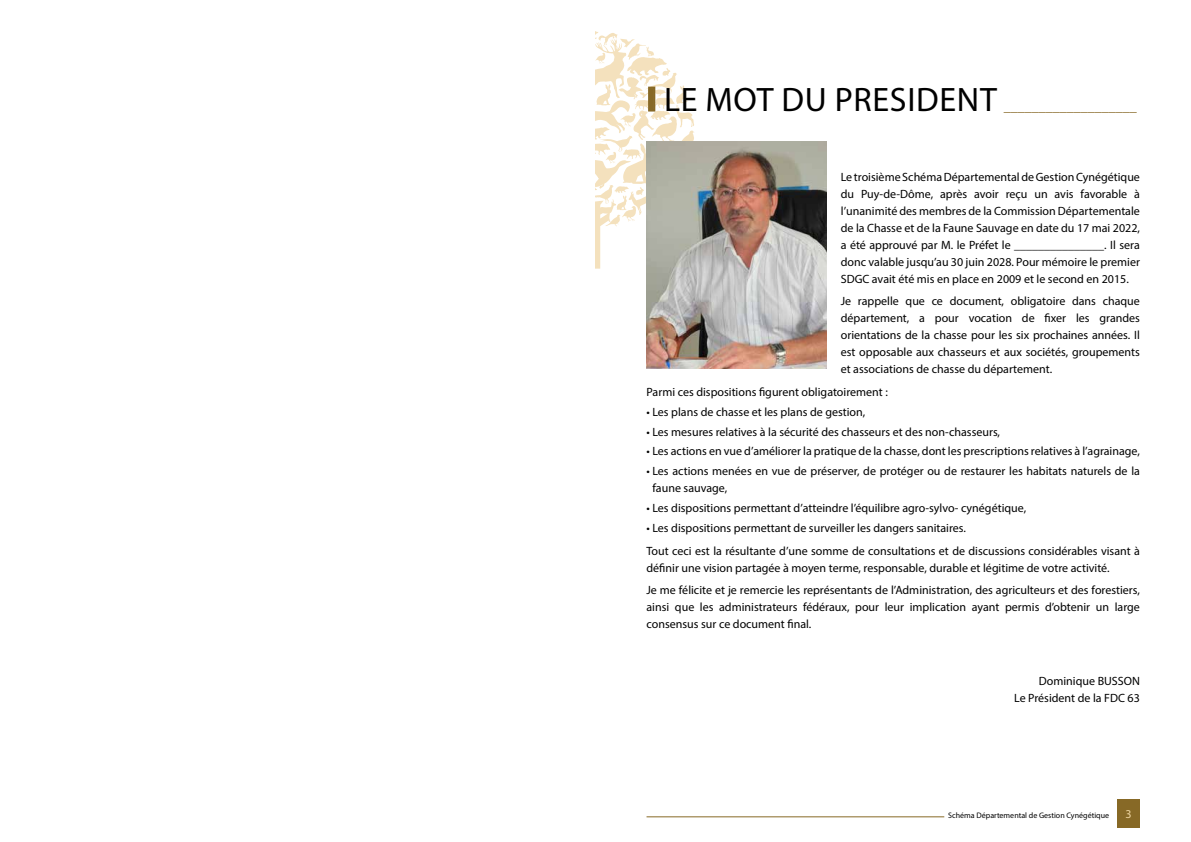
<style>
.page{position:relative;width:1191px;height:842px;background:#fff}
.page>*{position:absolute;margin:0;border:0;box-sizing:border-box;transform-origin:0 0}
.t1{font:34px "Myriad Pro";letter-spacing:.02em;color:#000}
.t2{font:700 14px "Myriad Pro";color:#876926}
.t3{font:12px/17px "Myriad Pro";color:#000}
.t4{font:12px "Myriad Pro";color:#eed5a0}
.t5{font:8px "Myriad Pro";color:#000}
.s1{font-weight:700;color:#876926}
</style>
<div class="page">
<div style="left:1117px;top:799px;width:23px;height:29px;background:#876926"></div>
<hr style="left:646px;top:816px;width:298px;height:1px;background:#876926">
<svg style="left:595px;top:31px;width:99px;height:238px"></svg>
<img style="left:646px;top:142px;width:180px;height:227px">
<h1 class="t1" style="left:647px;top:78px;width:351px"><span class="s1">I</span> LE MOT DU PRESIDENT</h1>
<p class="t2" style="left:1003px;top:97px;width:134px">___________________</p>
<p class="t3" style="left:840px;top:168px;width:301px;text-align:justify">Le troisième Schéma Départemental de Gestion Cynégétique du Puy-de-Dôme, après avoir reçu un avis favorable à l’unanimité des membres de la Commission Départementale de la Chasse et de la Faune Sauvage en date du 17 mai 2022, a été approuvé par M. le Préfet le _______________. Il sera donc valable jusqu’au 30 juin 2028. Pour mémoire le premier SDGC avait été mis en place en 2009 et le second en 2015.</p>
<p class="t3" style="left:840px;top:293px;width:301px;text-align:justify">Je rappelle que ce document, obligatoire dans chaque département, a pour vocation de fixer les grandes orientations de la chasse pour les six prochaines années. Il est opposable aux chasseurs et aux sociétés, groupements et associations de chasse du département.</p>
<p class="t3" style="left:646px;top:383px;width:243px">Parmi ces dispositions figurent obligatoirement :</p>
<p class="t3" style="left:646px;top:403px;width:220px">• Les plans de chasse et les plans de gestion,</p>
<p class="t3" style="left:646px;top:423px;width:355px">• Les mesures relatives à la sécurité des chasseurs et des non-chasseurs,</p>
<p class="t3" style="left:646px;top:443px;width:495px">• Les actions en vue d’améliorer la pratique de la chasse, dont les prescriptions relatives à l’agrainage,</p>
<p class="t3" style="left:652px;top:463px;width:489px;text-indent:-6px">• Les actions menées en vue de préserver, de protéger ou de restaurer les habitats naturels de la faune sauvage,</p>
<p class="t3" style="left:646px;top:499px;width:381px">• Les dispositions permettant d’atteindre l’équilibre agro-sylvo- cynégétique,</p>
<p class="t3" style="left:646px;top:516px;width:495px;line-height:22.7px">• Les dispositions permettant de surveiller les dangers sanitaires.<br>Tout ceci est la résultante d’une somme de consultations et de discussions considérables visant à</p>
<p class="t3" style="left:646px;top:556px;width:495px;line-height:22.7px">définir une vision partagée à moyen terme, responsable, durable et légitime de votre activité.<br>Je me félicite et je remercie les représentants de l’Administration, des agriculteurs et des forestiers,</p>
<p class="t3" style="left:646px;top:599px;width:495px">ainsi que les administrateurs fédéraux, pour leur implication ayant permis d’obtenir un large consensus sur ce document final.</p>
<p class="t3" style="left:1014px;top:672px;width:127px;text-align:right">Dominique BUSSON<br>Le Président de la FDC 63</p>
<p class="t5" style="left:948px;top:811px;width:162px">Schéma Départemental de Gestion Cynégétique</p>
<p class="t4" style="left:1125px;top:807px;width:8px">3</p>
</div>
